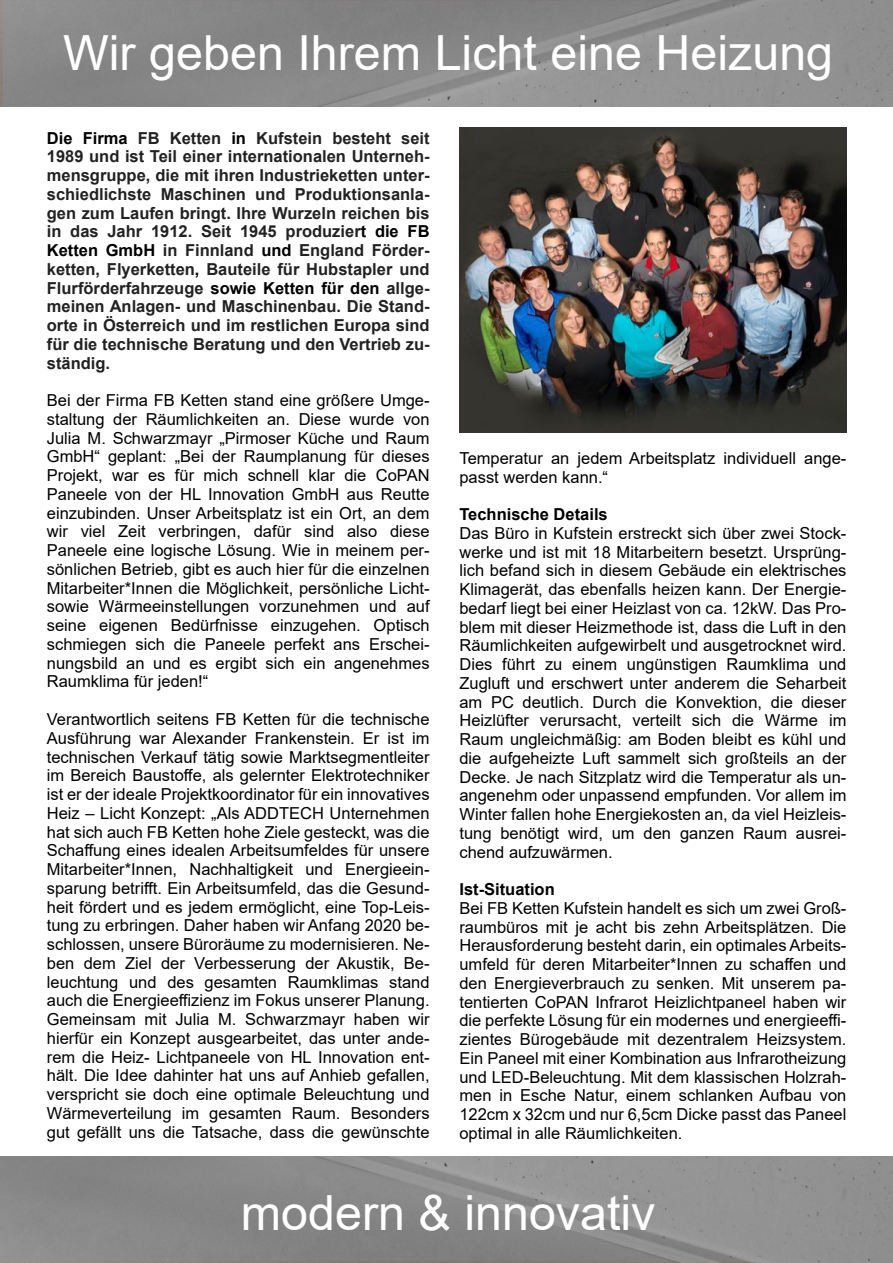
<style>
.page{position:relative;width:893px;height:1263px;background:#fff}
.page>*{position:absolute;margin:0;border:0;box-sizing:border-box;transform-origin:0 0}
.t1{font:48.45px "Arial";color:#fff}
.t2{font:16.5px/18.8px "Arial";color:#000;text-align:justify}
.t3{font:700 16.5px/18.8px "Arial";color:#222;text-align:justify}
.t4{font:700 16.5px "Arial";color:#000}
.s1{color:#000}
</style>
<div class="page">
<img style="left:0;top:1157px;width:893px;height:106px">
<img style="left:459px;top:127px;width:387px;height:305px">
<img style="left:0;top:0;width:893px;height:106px">
<h1 class="t1" style="left:63px;top:35px;width:771px">Wir geben Ihrem Licht eine Heizung</h1>
<p class="t3" style="left:47px;top:130px;width:384px"><span class="s1">Die Firma</span> FB Ketten <span class="s1">in</span> Kufstein besteht seit 1989 und ist Teil einer internationalen Unterneh&shy;mensgruppe, die mit ihren Industrieketten unter&shy;schiedlichste Maschinen und Produktionsanla&shy;gen zum Laufen bringt. Ihre Wurzeln reichen bis in das Jahr 1912. Seit 1945 produzier<span class="s1">t die FB Ketten GmbH</span> in Finnland <span class="s1">und</span> England Förder&shy;ketten, Flyerketten<span class="s1">,</span> Bauteile für Hubstapler und Flurförderfahrzeuge <span class="s1">sowie Ketten für den</span> allge&shy;meinen Anlagen- und Maschinenbau. Die Stand&shy;orte in Österreich und im restlichen Europa sind für die technische Beratung und den Vertrieb zu&shy;ständig.</p>
<p class="t2" style="left:47px;top:393px;width:384px">Bei der Firma FB Ketten stand eine größere Umge&shy;staltung der Räumlichkeiten an. Diese wurde von Julia M. Schwarzmayr „Pirmoser Küche und Raum GmbH“ geplant: „Bei der Raumplanung für dieses Projekt, war es für mich schnell klar die CoPAN Paneele von der HL Innovation GmbH aus Reutte einzubinden. Unser Arbeitsplatz ist ein Ort, an dem wir viel Zeit verbringen, dafür sind also diese Paneele eine logische Lösung. Wie in meinem per&shy;sönlichen Betrieb, gibt es auch hier für die einzelnen Mitarbeiter*Innen die Möglichkeit, persönliche Licht&shy;sowie Wärmeeinstellungen vorzunehmen und auf seine eigenen Bedürfnisse einzugehen. Optisch schmiegen sich die Paneele perfekt ans Erschei&shy;nungsbild an und es ergibt sich ein angenehmes Raumklima für jeden!“</p>
<p class="t2" style="left:47px;top:711px;width:384px">Verantwortlich seitens FB Ketten für die technische Ausführung war Alexander Frankenstein. Er ist im technischen Verkauf tätig sowie Marktsegmentleiter im Bereich Baustoffe, als gelernter Elektrotechniker ist er der ideale Projektkoordinator für ein innovatives Heiz – Licht Konzept: „Als ADDTECH Unternehmen hat sich auch FB Ketten hohe Ziele gesteckt, was die Schaffung eines idealen Arbeitsumfeldes für unsere Mitarbeiter*Innen, Nachhaltigkeit und Energieein&shy;sparung betrifft. Ein Arbeitsumfeld, das die Gesund&shy;heit fördert und es jedem ermöglicht, eine Top-Leis&shy;tung zu erbringen. Daher haben wir Anfang 2020 be&shy;schlossen, unsere Büroräume zu modernisieren. Ne&shy;ben dem Ziel der Verbesserung der Akustik, Be&shy;leuchtung und des gesamten Raumklimas stand auch die Energieeffizienz im Fokus unserer Planung.<br>Gemeinsam mit Julia M. Schwarzmayr haben wir hierfür ein Konzept ausgearbeitet, das unter ande&shy;rem die Heiz- Lichtpaneele von HL Innovation ent&shy;hält. Die Idee dahinter hat uns auf Anhieb gefallen, verspricht sie doch eine optimale Beleuchtung und Wärmeverteilung im gesamten Raum. Besonders gut gefällt uns die Tatsache, dass die gewünschte</p>
<p class="t2" style="left:459px;top:450px;width:388px">Temperatur an jedem Arbeitsplatz individuell ange&shy;passt werden kann.“</p>
<p class="t4" style="left:459px;top:508px;width:150px">Technische Details</p>
<p class="t2" style="left:459px;top:525px;width:388px">Das Büro in Kufstein erstreckt sich über zwei Stock&shy;werke und ist mit 18 Mitarbeitern besetzt. Ursprüng&shy;lich befand sich in diesem Gebäude ein elektrisches Klimagerät, das ebenfalls heizen kann. Der Energie&shy;bedarf liegt bei einer Heizlast von ca. 12kW. Das Pro&shy;blem mit dieser Heizmethode ist, dass die Luft in den Räumlichkeiten aufgewirbelt und ausgetrocknet wird.<br>Dies führt zu einem ungünstigen Raumklima und Zugluft und erschwert unter anderem die Seharbeit am PC deutlich. Durch die Konvektion, die dieser Heizlüfter verursacht, verteilt sich die Wärme im Raum ungleichmäßig: am Boden bleibt es kühl und die aufgeheizte Luft sammelt sich großteils an der Decke. Je nach Sitzplatz wird die Temperatur als un&shy;angenehm oder unpassend empfunden. Vor allem im Winter fallen hohe Energiekosten an, da viel Heizleis&shy;tung benötigt wird, um den ganzen Raum ausrei&shy;chend aufzuwärmen.</p>
<p class="t4" style="left:459px;top:883px;width:97px">Ist-Situation</p>
<p class="t2" style="left:459px;top:900px;width:388px">Bei FB Ketten Kufstein handelt es sich um zwei Groß&shy;raumbüros mit je acht bis zehn Arbeitsplätzen. Die Herausforderung besteht darin, ein optimales Arbeits&shy;umfeld für deren Mitarbeiter*Innen zu schaffen und den Energieverbrauch zu senken. Mit unserem pa&shy;tentierten CoPAN Infrarot Heizlichtpaneel haben wir die perfekte Lösung für ein modernes und energieeffi&shy;zientes Bürogebäude mit dezentralem Heizsystem.<br>Ein Paneel mit einer Kombination aus Infrarotheizung und LED-Beleuchtung. Mit dem klassischen Holzrah&shy;men in Esche Natur, einem schlanken Aufbau von 122cm x 32cm und nur 6,5cm Dicke passt das Paneel optimal in alle Räumlichkeiten.</p>
<h1 class="t1" style="left:241px;top:1194px;width:416px">modern &amp; innovativ</h1>
</div>
